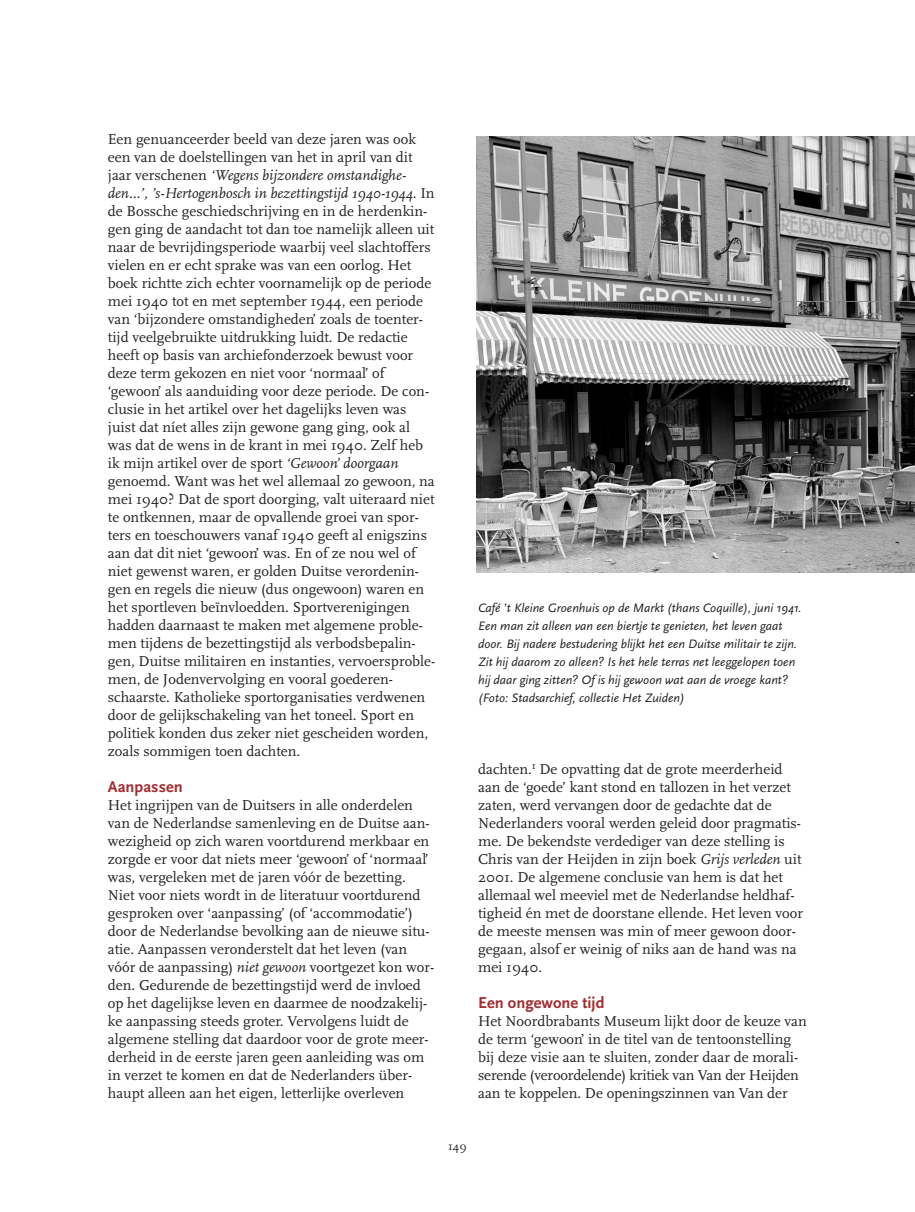
<style>
.page{position:relative;width:915px;height:1212px;background:#fff}
.page>*{position:absolute;margin:0;border:0;box-sizing:border-box;transform-origin:0 0}
.t1{font:700 16.5px "Scala Sans";color:#a32d31}
.t2{font:15px/18px "Scala";color:#231f20}
.t3{font:italic 12.75px/18px "Scala Sans";color:#231f20}
.t4{font:12px "Scala";color:#231f20}
.s1{font-style:italic}
</style>
<div class="page">
<img style="left:476px;top:136px;width:438px;height:436px">
<p class="t2" style="left:108px;top:131px;width:329px">Een genuanceerder beeld van deze jaren was ook een van de doelstellingen van het in april van dit jaar verschenen <span class="s1">‘Wegens bijzondere omstandighe&shy;den…’, ’s-Hertogenbosch in bezettingstijd 1940-1944</span>. In de Bossche geschiedschrijving en in de herdenkin&shy;gen ging de aandacht tot dan toe namelijk alleen uit naar de bevrijdingsperiode waarbij veel slachtoffers vielen en er echt sprake was van een oorlog. Het boek richtte zich echter voornamelijk op de periode mei 1940 tot en met september 1944, een periode van ‘bijzondere omstandigheden’ zoals de toenter&shy;tijd veelgebruikte uitdrukking luidt. De redactie heeft op basis van archiefonderzoek bewust voor deze term gekozen en niet voor ‘normaal’ of ‘gewoon’ als aanduiding voor deze periode. De con&shy;clusie in het artikel over het dagelijks leven was juist dat níet alles zijn gewone gang ging, ook al was dat de wens in de krant in mei 1940. Zelf heb ik mijn artikel over de sport <span class="s1">‘Gewoon’ doorgaan </span>genoemd. Want was het wel allemaal zo gewoon, na mei 1940? Dat de sport doorging, valt uiteraard niet te ontkennen, maar de opvallende groei van spor&shy;ters en toeschouwers vanaf 1940 geeft al enigszins aan dat dit niet ‘gewoon’ was. En of ze nou wel of niet gewenst waren, er golden Duitse verordenin&shy;gen en regels die nieuw (dus ongewoon) waren en het sportleven beïnvloedden. Sportverenigingen hadden daarnaast te maken met algemene proble&shy;men tijdens de bezettingstijd als verbodsbepalin&shy;gen, Duitse militairen en instanties, vervoersproble&shy;men, de Jodenvervolging en vooral goederen&shy;schaarste. Katholieke sportorganisaties verdwenen door de gelijkschakeling van het toneel. Sport en politiek konden dus zeker niet gescheiden worden, zoals sommigen toen dachten.</p>
<p class="t1" style="left:108px;top:780px;width:76px">Aanpassen</p>
<p class="t2" style="left:108px;top:797px;width:328px">Het ingrijpen van de Duitsers in alle onderdelen van de Nederlandse samenleving en de Duitse aan&shy;wezigheid op zich waren voortdurend merkbaar en zorgde er voor dat niets meer ‘gewoon’ of ‘normaal’ was, vergeleken met de jaren vóór de bezetting.<br>Niet voor niets wordt in de literatuur voortdurend gesproken over ‘aanpassing’ (of ‘accommodatie’) door de Nederlandse bevolking aan de nieuwe situ&shy;atie. Aanpassen veronderstelt dat het leven (van vóór de aanpassing) <span class="s1">niet gewoon</span> voortgezet kon wor&shy;den. Gedurende de bezettingstijd werd de invloed op het dagelijkse leven en daarmee de noodzakelij&shy;ke aanpassing steeds groter. Vervolgens luidt de algemene stelling dat daardoor voor de grote meer&shy;derheid in de eerste jaren geen aanleiding was om in verzet te komen en dat de Nederlanders über&shy;haupt alleen aan het eigen, letterlijke overleven</p>
<p class="t3" style="left:478px;top:600px;width:325px">Café ’t Kleine Groenhuis op de Markt (thans Coquille), juni 1941.<br>Een man zit alleen van een biertje te genieten, het leven gaat door. Bij nadere bestudering blijkt het een Duitse militair te zijn.<br>Zit hij daarom zo alleen? Is het hele terras net leeggelopen toen hij daar ging zitten? Of is hij gewoon wat aan de vroege kant? (Foto: Stadsarchief, collectie Het Zuiden)</p>
<p class="t2" style="left:478px;top:761px;width:326px">dachten.<sup>1</sup> De opvatting dat de grote meerderheid aan de ‘goede’ kant stond en tallozen in het verzet zaten, werd vervangen door de gedachte dat de Nederlanders vooral werden geleid door pragmatis&shy;me. De bekendste verdediger van deze stelling is Chris van der Heijden in zijn boek <span class="s1">Grijs verleden</span> uit 2001. De algemene conclusie van hem is dat het allemaal wel meeviel met de Nederlandse heldhaf&shy;tigheid én met de doorstane ellende. Het leven voor de meeste mensen was min of meer gewoon door&shy;gegaan, alsof er weinig of niks aan de hand was na mei 1940.</p>
<p class="t1" style="left:478px;top:996px;width:128px">Een ongewone tijd</p>
<p class="t2" style="left:478px;top:1013px;width:330px">Het Noordbrabants Museum lijkt door de keuze van de term ‘gewoon’ in de titel van de tentoonstelling bij deze visie aan te sluiten, zonder daar de morali&shy;serende (veroordelende) kritiek van Van der Heijden aan te koppelen. De openingszinnen van Van der</p>
<p class="t4" style="left:448px;top:1141px;width:20px">149</p>
</div>
